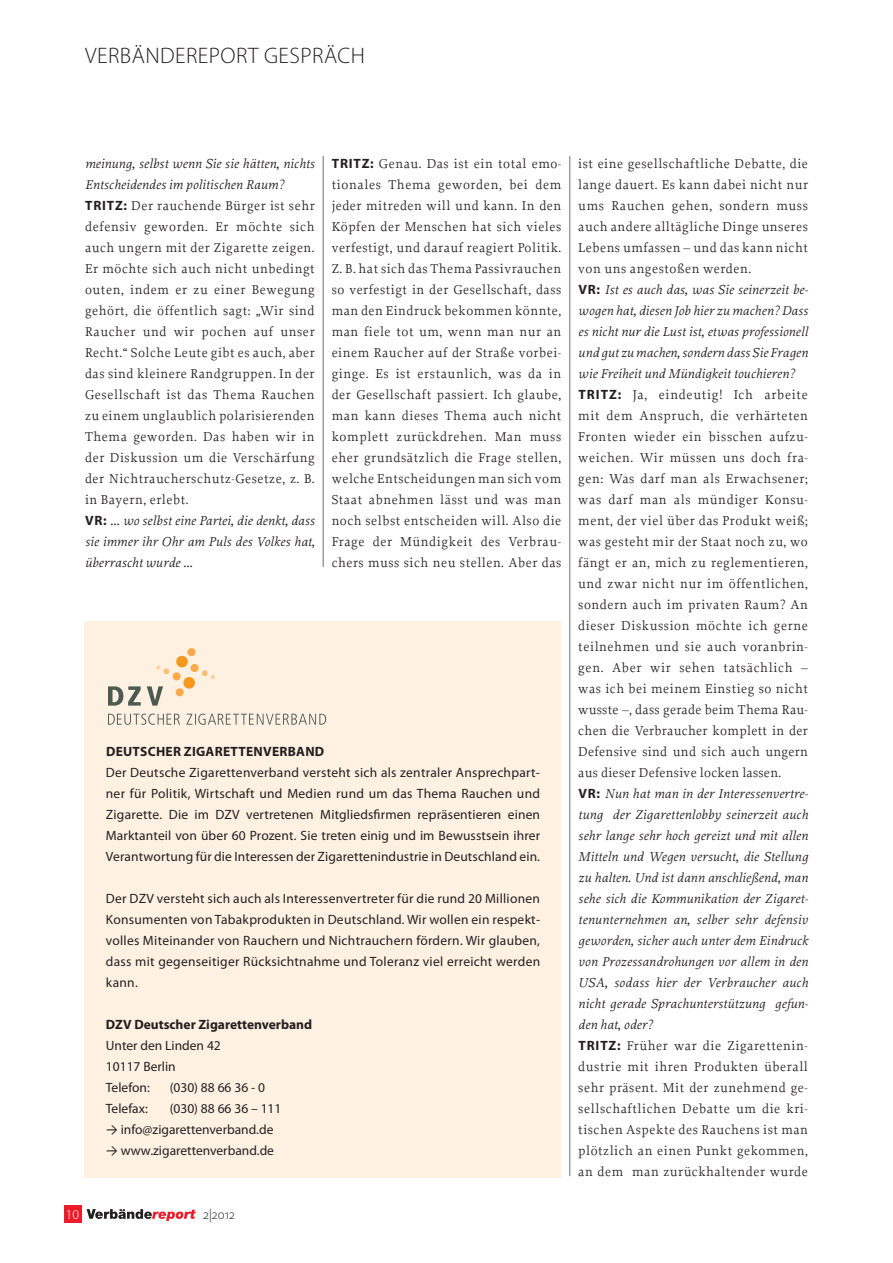
<style>
.page{position:relative;width:893px;height:1263px;background:#fff}
.page>*{position:absolute;margin:0;border:0;box-sizing:border-box;transform-origin:0 0}
.t1{font:300 22.5px "Myriad Pro";letter-spacing:.02em;color:#231f20}
.t2{font:13.5px/21px "Proforma";letter-spacing:.04em;color:#231f20}
.t3{font:13.5px/21px "Myriad Pro";letter-spacing:.01em;color:#231f20;text-align:justify}
.t4{font:700 13.5px "Myriad Pro";color:#231f20}
.t5{font:700 13.5px "Myriad Pro";letter-spacing:.02em;color:#231f20}
.t6{font:300 13.5px "Myriad Pro";color:#231f20}
.t7{font:300 13.5px "Myriad Pro";color:#fff}
.s1{font-style:italic}
.s2{font-family:"Myriad Pro";font-weight:700}
.s3{font-family:"Calibri"}
</style>
<div class="page">
<hr style="left:323px;top:156px;width:1px;height:411px;background:#6d6e70">
<hr style="left:570px;top:156px;width:1px;height:1020px;background:#6d6e70">
<div style="left:64px;top:1205px;width:18px;height:17px;background:#ed1c2b"></div>
<svg style="left:87px;top:1209px;width:109px;height:12px"></svg>
<div style="left:85px;top:621px;width:476px;height:557px;background:#fff1e2"></div>
<svg style="left:108px;top:713px;width:218px;height:12px"></svg>
<svg style="left:108px;top:648px;width:107px;height:58px"></svg>
<h1 class="t1" style="left:85px;top:47px;width:281px">VERBÄNDEREPORT GESPRÄCH</h1>
<p class="t2" style="left:85px;top:154px;width:231px"><span class="s1">meinung, selbst wenn Sie sie hätten, nichts Entscheidendes im politischen Raum?<br></span><span class="s2">TRITZ:</span> Der rauchende Bürger ist sehr defensiv geworden. Er möchte sich auch ungern mit der Zigarette zeigen.<br>Er möchte sich auch nicht unbedingt outen, indem er zu einer Bewegung gehört, die öffentlich sagt: „Wir sind Raucher und wir pochen auf unser Recht.“ Solche Leute gibt es auch, aber das sind kleinere Randgruppen. In der Gesellschaft ist das Thema Rauchen zu einem unglaublich polarisierenden Thema geworden. Das haben wir in der Diskussion um die Verschärfung der Nichtraucherschutz-Gesetze, z. B. in Bayern, erlebt.<br><span class="s2">VR:</span> <span class="s1">… wo selbst eine Partei, die denkt, dass sie immer ihr Ohr am Puls des Volkes hat, überrascht wurde …</span></p>
<p class="t2" style="left:332px;top:154px;width:231px;text-align:justify"><span class="s2">TRITZ:</span> Genau. Das ist ein total emo&shy;tionales Thema geworden, bei dem jeder mitreden will und kann. In den Köpfen der Menschen hat sich vieles verfestigt, und darauf reagiert Politik.<br>Z. B. hat sich das Thema Passivrauchen so verfestigt in der Gesellschaft, dass man den Eindruck bekommen könnte, man fiele tot um, wenn man nur an einem Raucher auf der Straße vorbei&shy;ginge. Es ist erstaunlich, was da in der Gesellschaft passiert. Ich glaube, man kann dieses Thema auch nicht komplett zurückdrehen. Man muss eher grundsätzlich die Frage stellen, welche Entscheidungen man sich vom Staat abnehmen lässt und was man noch selbst entscheiden will. Also die Frage der Mündigkeit des Verbrau&shy;chers muss sich neu stellen. Aber das</p>
<p class="t2" style="left:578px;top:154px;width:231px">ist eine gesellschaftliche Debatte, die lange dauert. Es kann dabei nicht nur ums Rauchen gehen, sondern muss auch andere alltägliche Dinge unseres Lebens umfassen – und das kann nicht von uns angestoßen werden.<br><span class="s2">VR:</span> <span class="s1">Ist es auch das, was Sie seinerzeit be&shy;wogen hat, diesen Job hier zu machen? Dass es nicht nur die Lust ist, etwas professionell und gut zu machen, sondern dass Sie Fragen wie Freiheit und Mündigkeit touchieren?<br></span><span class="s2">TRITZ:</span> Ja, eindeutig! Ich arbeite mit dem Anspruch, die verhärteten Fronten wieder ein bisschen aufzu&shy;weichen. Wir müssen uns doch fra&shy;gen: Was darf man als Erwachsener; was darf man als mündiger Konsu&shy;ment, der viel über das Produkt weiß; was gesteht mir der Staat noch zu, wo fängt er an, mich zu reglementieren, und zwar nicht nur im öffentlichen, sondern auch im privaten Raum? An dieser Diskussion möchte ich gerne teilnehmen und sie auch voranbrin&shy;gen. Aber wir sehen tatsächlich – was ich bei meinem Einstieg so nicht wusste –, dass gerade beim Thema Rau&shy;chen die Verbraucher komplett in der Defensive sind und sich auch ungern aus dieser Defensive locken lassen.<br><span class="s2">VR:</span> <span class="s1">Nun hat man in der Interessenvertre&shy;tung der Zigarettenlobby seinerzeit auch sehr lange sehr hoch gereizt und mit allen Mitteln und Wegen versucht, die Stellung zu halten. Und ist dann anschließend, man sehe sich die Kommunikation der Zigaret&shy;tenunternehmen an, selber sehr defensiv geworden, sicher auch unter dem Eindruck von Prozessandrohungen vor allem in den USA, sodass hier der Verbraucher auch nicht gerade Sprachunterstützung gefun&shy;den hat, oder?<br></span><span class="s2">TRITZ:</span> Früher war die Zigarettenin&shy;dustrie mit ihren Produkten überall sehr präsent. Mit der zunehmend ge&shy;sellschaftlichen Debatte um die kri&shy;tischen Aspekte des Rauchens ist man plötzlich an einen Punkt gekommen, an dem man zurückhaltender wurde</p>
<p class="t5" style="left:106px;top:746px;width:220px">DEUTSCHER ZIGARETTENVERBAND</p>
<p class="t3" style="left:106px;top:763px;width:436px">Der Deutsche Zigarettenverband versteht sich als zentraler Ansprechpart&shy;ner für Politik, Wirtschaft und Medien rund um das Thema Rauchen und Zigarette. Die im DZV vertretenen Mitgliedsfirmen repräsentieren einen Marktanteil von über 60 Prozent. Sie treten einig und im Bewusstsein ihrer Verantwortung für die Interessen der Zigarettenindustrie in Deutschland ein.</p>
<p class="t3" style="left:106px;top:889px;width:436px">Der DZV versteht sich auch als Interessenvertreter für die rund 20 Millionen Konsumenten von Tabakprodukten in Deutschland. Wir wollen ein respekt&shy;volles Miteinander von Rauchern und Nichtrauchern fördern. Wir glauben, dass mit gegenseitiger Rücksichtnahme und Toleranz viel erreicht werden kann.</p>
<p class="t4" style="left:106px;top:1019px;width:208px">DZV Deutscher Zigarettenverband</p>
<p class="t3" style="left:106px;top:1036px;width:116px;text-align:left">Unter den Linden 42<br>10117 Berlin<br>Telefon:</p>
<p class="t3" style="left:170px;top:1078px;width:97px">(030) 88 66 36 - 0</p>
<p class="t3" style="left:106px;top:1099px;width:43px">Telefax:</p>
<p class="t3" style="left:170px;top:1099px;width:113px">(030) 88 66 36 – 111</p>
<p class="t3" style="left:106px;top:1120px;width:169px"><span class="s3">→</span> info@zigarettenverband.de</p>
<p class="t3" style="left:106px;top:1141px;width:170px"><span class="s3">→</span> www.zigarettenverband.de</p>
<p class="t7" style="left:66px;top:1209px;width:15px">10</p>
<p class="t6" style="left:203px;top:1209px;width:33px">2|2012</p>
</div>
